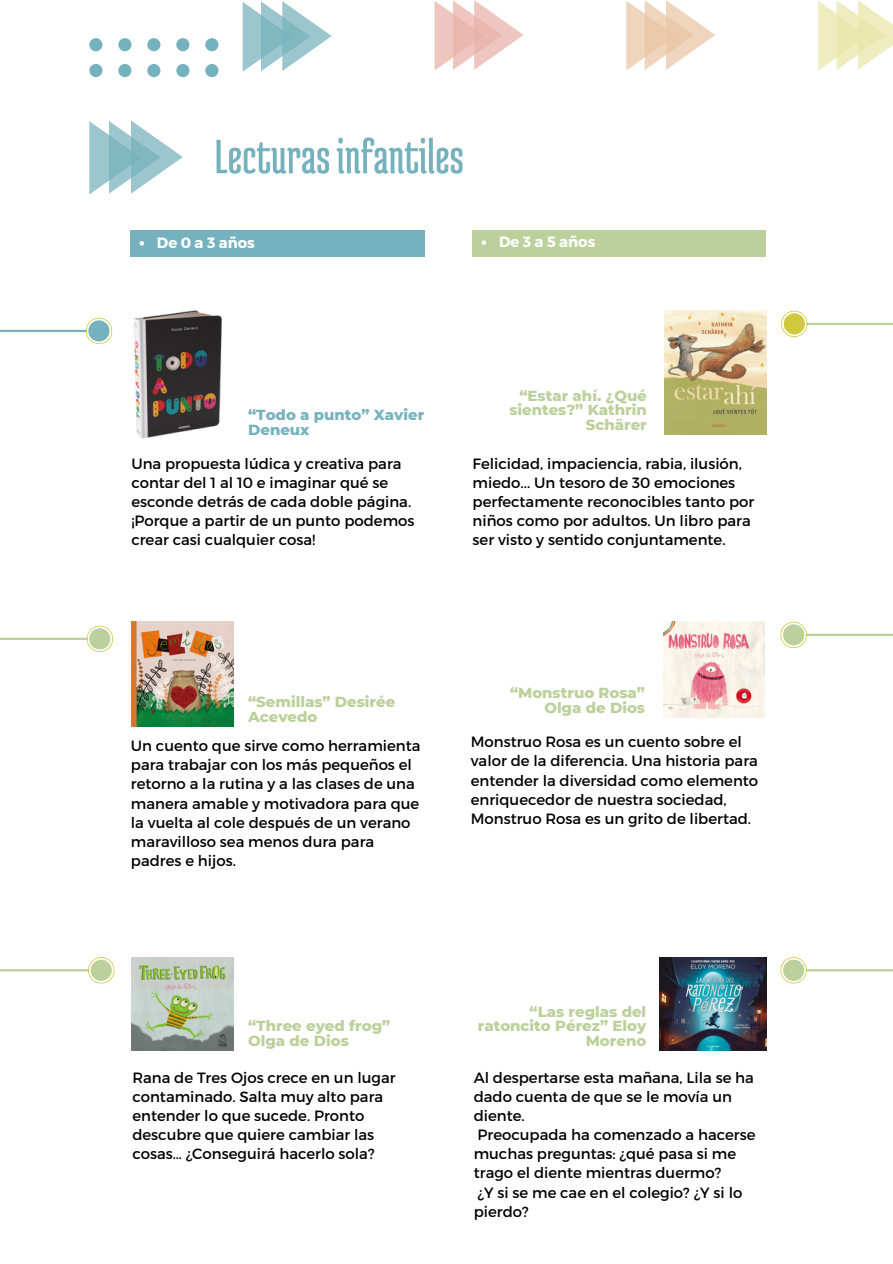
<style>
.page{position:relative;width:893px;height:1264px;background:#fff}
.page>*{position:absolute;margin:0;border:0;box-sizing:border-box;transform-origin:0 0}
.t1{font:51px "Medula One";color:#76b2bd}
.t2{font:14.85px/19.2px "Montserrat";color:#000}
.t3{font:800 14.85px/14.7px "Montserrat";color:#bcd09c;text-align:right}
.t4{font:800 14.85px/14.7px "Montserrat";color:#76b2bd}
.t5{font:700 14.85px "Montserrat";color:#fff}
</style>
<div class="page">
<svg style="left:89px;top:120px;width:94px;height:74px"></svg>
<svg style="left:434px;top:0;width:89px;height:71px"></svg>
<svg style="left:626px;top:0;width:89px;height:71px"></svg>
<svg style="left:818px;top:0;width:74px;height:71px"></svg>
<hr style="left:0;top:330px;width:86px;height:2px;background:#76b2bd">
<svg style="left:86px;top:318px;width:26px;height:26px"></svg>
<div style="left:88px;top:320px;width:21px;height:21px;background:#76b2bd;border-radius:50%"></div>
<div style="left:205px;top:64px;width:13px;height:13px;background:#76b2bd;border-radius:50%"></div>
<div style="left:205px;top:38px;width:13px;height:13px;background:#76b2bd;border-radius:50%"></div>
<div style="left:176px;top:64px;width:13px;height:13px;background:#76b2bd;border-radius:50%"></div>
<div style="left:176px;top:38px;width:13px;height:13px;background:#76b2bd;border-radius:50%"></div>
<div style="left:147px;top:64px;width:13px;height:13px;background:#76b2bd;border-radius:50%"></div>
<div style="left:147px;top:38px;width:13px;height:13px;background:#76b2bd;border-radius:50%"></div>
<div style="left:118px;top:64px;width:13px;height:13px;background:#76b2bd;border-radius:50%"></div>
<div style="left:118px;top:38px;width:13px;height:13px;background:#76b2bd;border-radius:50%"></div>
<div style="left:89px;top:64px;width:13px;height:13px;background:#76b2bd;border-radius:50%"></div>
<div style="left:89px;top:38px;width:13px;height:13px;background:#76b2bd;border-radius:50%"></div>
<hr style="left:0;top:637px;width:87px;height:3px;background:#bcd09c">
<svg style="left:87px;top:625px;width:26px;height:27px"></svg>
<div style="left:89px;top:628px;width:21px;height:21px;background:#bcd09c;border-radius:50%"></div>
<hr style="left:807px;top:323px;width:85px;height:2px;background:#bcd09c">
<svg style="left:781px;top:311px;width:26px;height:26px"></svg>
<div style="left:783px;top:313px;width:21px;height:21px;background:#d0c93d;border-radius:50%"></div>
<hr style="left:806px;top:633px;width:86px;height:3px;background:#bcd09c">
<svg style="left:780px;top:621px;width:26px;height:27px"></svg>
<div style="left:783px;top:624px;width:21px;height:21px;background:#bcd09c;border-radius:50%"></div>
<hr style="left:806px;top:969px;width:86px;height:2px;background:#bcd09c">
<svg style="left:780px;top:957px;width:26px;height:26px"></svg>
<div style="left:783px;top:959px;width:21px;height:21px;background:#bcd09c;border-radius:50%"></div>
<svg style="left:242px;top:1px;width:90px;height:71px"></svg>
<hr style="left:0;top:969px;width:88px;height:2px;background:#bcd09c">
<svg style="left:88px;top:957px;width:26px;height:26px"></svg>
<div style="left:91px;top:959px;width:21px;height:21px;background:#bcd09c;border-radius:50%"></div>
<div style="left:130px;top:230px;width:295px;height:26px;background:#76b2bd"></div>
<img style="left:134px;top:310px;width:88px;height:129px">
<div style="left:472px;top:230px;width:294px;height:26px;background:#bcd09c"></div>
<img style="left:665px;top:311px;width:101px;height:123px">
<img style="left:131px;top:621px;width:102px;height:105px">
<img style="left:131px;top:957px;width:103px;height:93px">
<img style="left:663px;top:621px;width:101px;height:96px">
<svg style="left:139px;top:241px;width:5px;height:4px"></svg>
<svg style="left:481px;top:240px;width:5px;height:5px"></svg>
<img style="left:659px;top:957px;width:107px;height:93px">
<p class="t1" style="left:215px;top:130px;width:251px">Lecturasinfantiles</p>
<p class="t5" style="left:157px;top:233px;width:99px">De 0 a 3 años</p>
<p class="t5" style="left:499px;top:232px;width:98px">De 3 a 5 años</p>
<p class="t4" style="left:248px;top:408px;width:177px">“Todo a punto” Xavier<br>Deneux</p>
<p class="t2" style="left:131px;top:453px;width:284px">Una propuesta lúdica y creativa para contar del 1 al 10 e imaginar qué se esconde detrás de cada doble página. ¡Porque a partir de un punto podemos crear casi cualquier cosa!</p>
<p class="t3" style="left:509px;top:388px;width:139px">“Estar ahí. ¿Qué sientes?” Kathrin<br>Schärer</p>
<p class="t2" style="left:472px;top:453px;width:283px">Felicidad, impaciencia, rabia, ilusión, miedo... Un tesoro de 30 emociones perfectamente reconocibles tanto por niños como por adultos. Un libro para ser visto y sentido conjuntamente.</p>
<p class="t3" style="left:248px;top:694px;width:148px">“Semillas” Desirée</p>
<p class="t3" style="left:248px;top:709px;width:71px">Acevedo</p>
<p class="t2" style="left:131px;top:735px;width:291px">Un cuento que sirve como herramienta para trabajar con los más pequeños el retorno a la rutina y a las clases de una manera amable y motivadora para que la vuelta al cole después de un verano maravilloso sea menos dura para padres e hijos.</p>
<p class="t3" style="left:510px;top:685px;width:136px">“Monstruo Rosa”<br>Olga de Dios</p>
<p class="t2" style="left:471px;top:731px;width:289px">Monstruo Rosa es un cuento sobre el valor de la diferencia. Una historia para entender la diversidad como elemento enriquecedor de nuestra sociedad, Monstruo Rosa es un grito de libertad.</p>
<p class="t3" style="left:248px;top:1018px;width:144px;text-align:left">“Three eyed frog”<br>Olga de Dios</p>
<p class="t2" style="left:132px;top:1067px;width:265px">Rana de Tres Ojos crece en un lugar contaminado. Salta muy alto para entender lo que sucede. Pronto descubre que quiere cambiar las cosas… ¿Conseguirá hacerlo sola?</p>
<p class="t3" style="left:477px;top:1003px;width:170px">“Las reglas del ratoncito Pérez” Eloy<br>Moreno</p>
<p class="t2" style="left:473px;top:1067px;width:282px">Al despertarse esta mañana, Lila se ha dado cuenta de que se le movía un diente.</p>
<p class="t2" style="left:473px;top:1124px;width:283px">Preocupada ha comenzado a hacerse muchas preguntas: ¿qué pasa si me trago el diente mientras duermo?</p>
<p class="t2" style="left:473px;top:1181px;width:270px">¿Y si se me cae en el colegio? ¿Y si lo pierdo?</p>
</div>
